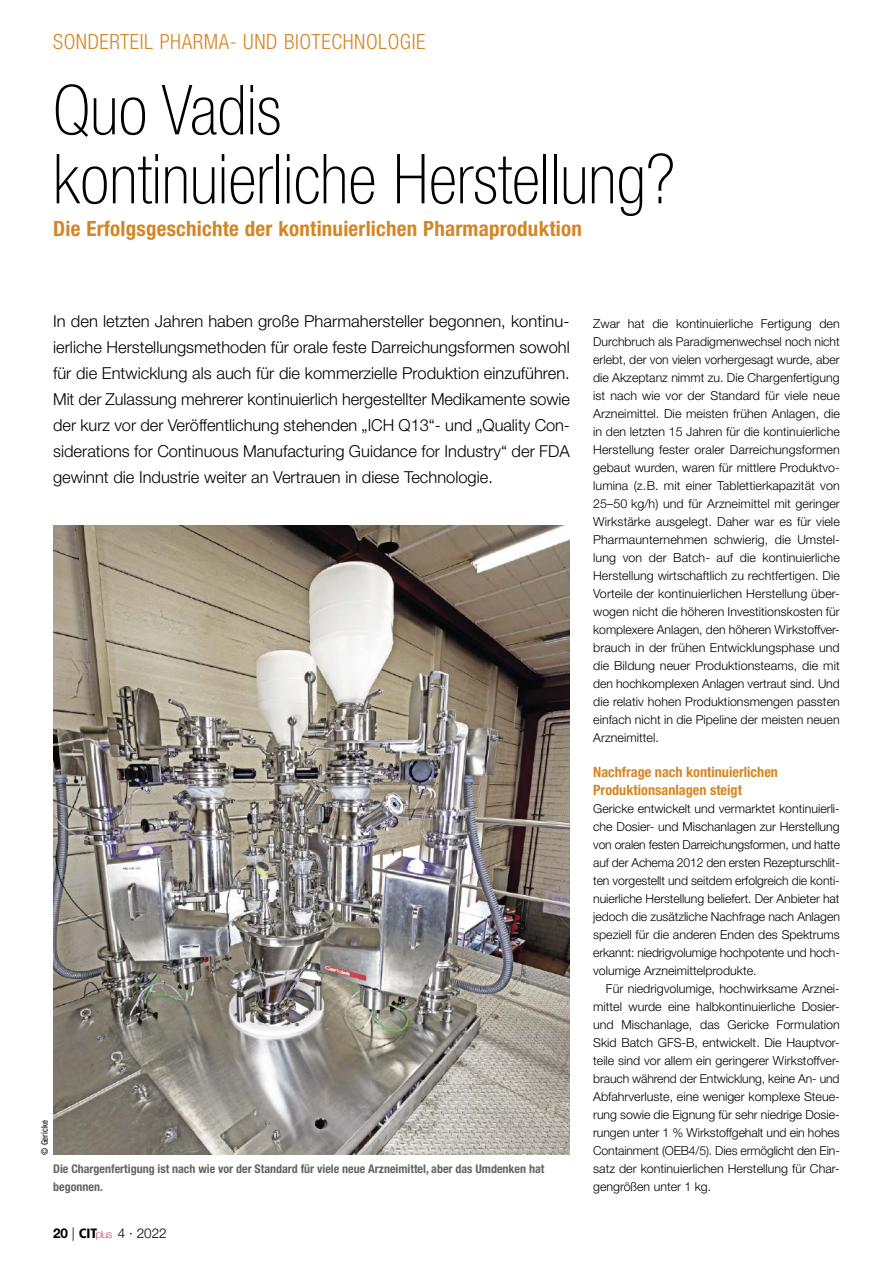
<style>
.page{position:relative;width:893px;height:1263px;background:#fff}
.page>*{position:absolute;margin:0;border:0;box-sizing:border-box;transform-origin:0 0}
.t1{font:100 condensed 69px/69px "Helvetica Neue LT Std";color:#000}
.t2{font:700 condensed 21px "Helvetica Neue LT Std";letter-spacing:.01em;color:#d48625}
.t3{font:300 condensed 21px "Helvetica Neue LT Std";letter-spacing:.025em;color:#d48625}
.t4{font:300 16.5px/26px "Helvetica Neue LT Std";color:#000;text-align:justify}
.t5{font:700 condensed 14.25px/18px "Helvetica Neue LT Std";color:#d48625}
.t6{font:300 13.5px "Helvetica Neue LT Std";color:#000}
.t7{font:300 12.3px/18px "Helvetica Neue LT Std";color:#000;text-align:justify}
.t8{font:700 condensed 12px/18px "Helvetica Neue LT Std";color:#636363}
.t9{font:condensed 9px "Helvetica Neue LT Std";color:#000}
.s1{font-weight:700}
.s2{font-family:"Frutiger LT Std";font-weight:900;font-stretch:condensed}
.s3{font-weight:100;font-size:10.65px;color:#aa0b3b}
</style>
<div class="page">
<img style="left:53px;top:526px;width:517px;height:629px">
<h2 class="t3" style="left:53px;top:29px;width:374px">SONDERTEIL PHARMA- UND BIOTECHNOLOGIE</h2>
<h1 class="t1" style="left:53px;top:75px;width:624px">Quo Vadis<br>kontinuierliche Herstellung?</h1>
<h2 class="t2" style="left:53px;top:216px;width:530px">Die Erfolgsgeschichte der kontinuierlichen Pharmaproduktion</h2>
<p class="t4" style="left:53px;top:308px;width:518px">In den letzten Jahren haben große Pharmahersteller begonnen, kontinu&shy;ierliche Herstellungsmethoden für orale feste Darreichungsformen sowohl für die Entwicklung als auch für die kommerzielle Produktion einzuführen.<br>Mit der Zulassung mehrerer kontinuierlich hergestellter Medikamente sowie der kurz vor der Veröffentlichung stehenden „ICH Q13“- und „Quality Con&shy;siderations for Continuous Manufacturing Guidance for Industry“ der FDA gewinnt die Industrie weiter an Vertrauen in diese Technologie.</p>
<p class="t9" style="left:39px;top:1155px;width:36px;rotate:-90deg">© Gericke</p>
<p class="t8" style="left:53px;top:1159px;width:493px">Die Chargenfertigung ist nach wie vor der Standard für viele neue Arzneimittel, aber das Umdenken hat begonnen.</p>
<p class="t6" style="left:53px;top:1224px;width:115px"><span class="s1">20</span> | <span class="s2">CIT</span><span class="s3">plus</span> 4 · 2022</p>
<p class="t7" style="left:593px;top:315px;width:248px">Zwar hat die kontinuierliche Fertigung den Durchbruch als Paradigmenwechsel noch nicht erlebt, der von vielen vorhergesagt wurde, aber die Akzeptanz nimmt zu. Die Chargenfertigung ist nach wie vor der Standard für viele neue Arzneimittel. Die meisten frühen Anlagen, die in den letzten 15 Jahren für die kontinuierliche Herstellung fester oraler Darreichungsformen gebaut wurden, waren für mittlere Produktvo&shy;lumina (z.B. mit einer Tablettierkapazität von 25–50 kg/h) und für Arzneimittel mit geringer Wirkstärke ausgelegt. Daher war es für viele Pharmaunternehmen schwierig, die Umstel&shy;lung von der Batch- auf die kontinuierliche Herstellung wirtschaftlich zu rechtfertigen. Die Vorteile der kontinuierlichen Herstellung über&shy;wogen nicht die höheren Investitionskosten für komplexere Anlagen, den höheren Wirkstoffver&shy;brauch in der frühen Entwicklungsphase und die Bildung neuer Produktionsteams, die mit den hochkomplexen Anlagen vertraut sind. Und die relativ hohen Produktionsmengen passten einfach nicht in die Pipeline der meisten neuen Arzneimittel.</p>
<p class="t5" style="left:593px;top:763px;width:186px">Nachfrage nach kontinuierlichen<br>Produktionsanlagen steigt</p>
<p class="t7" style="left:593px;top:800px;width:248px">Gericke entwickelt und vermarktet kontinuierli&shy;che Dosier- und Mischanlagen zur Herstellung von oralen festen Darreichungsformen, und hatte auf der Achema 2012 den ersten Rezepturschlit&shy;ten vorgestellt und seitdem erfolgreich die konti&shy;nuierliche Herstellung beliefert. Der Anbieter hat jedoch die zusätzliche Nachfrage nach Anlagen speziell für die anderen Enden des Spektrums erkannt: niedrigvolumige hochpotente und hoch&shy;volumige Arzneimittelprodukte.</p>
<p class="t7" style="left:593px;top:979px;width:248px;text-indent:13px">Für niedrigvolumige, hochwirksame Arznei&shy;mittel wurde eine halbkontinuierliche Dosier&shy;und Mischanlage, das Gericke Formulation Skid Batch GFS-B, entwickelt. Die Hauptvor&shy;teile sind vor allem ein geringerer Wirkstoffver&shy;brauch während der Entwicklung, keine An- und Abfahrverluste, eine weniger komplexe Steue&shy;rung sowie die Eignung für sehr niedrige Dosie&shy;rungen unter 1 % Wirkstoffgehalt und ein hohes Containment (OEB4/5). Dies ermöglicht den Ein&shy;satz der kontinuierlichen Herstellung für Char&shy;gengrößen unter 1 kg.</p>
</div>
